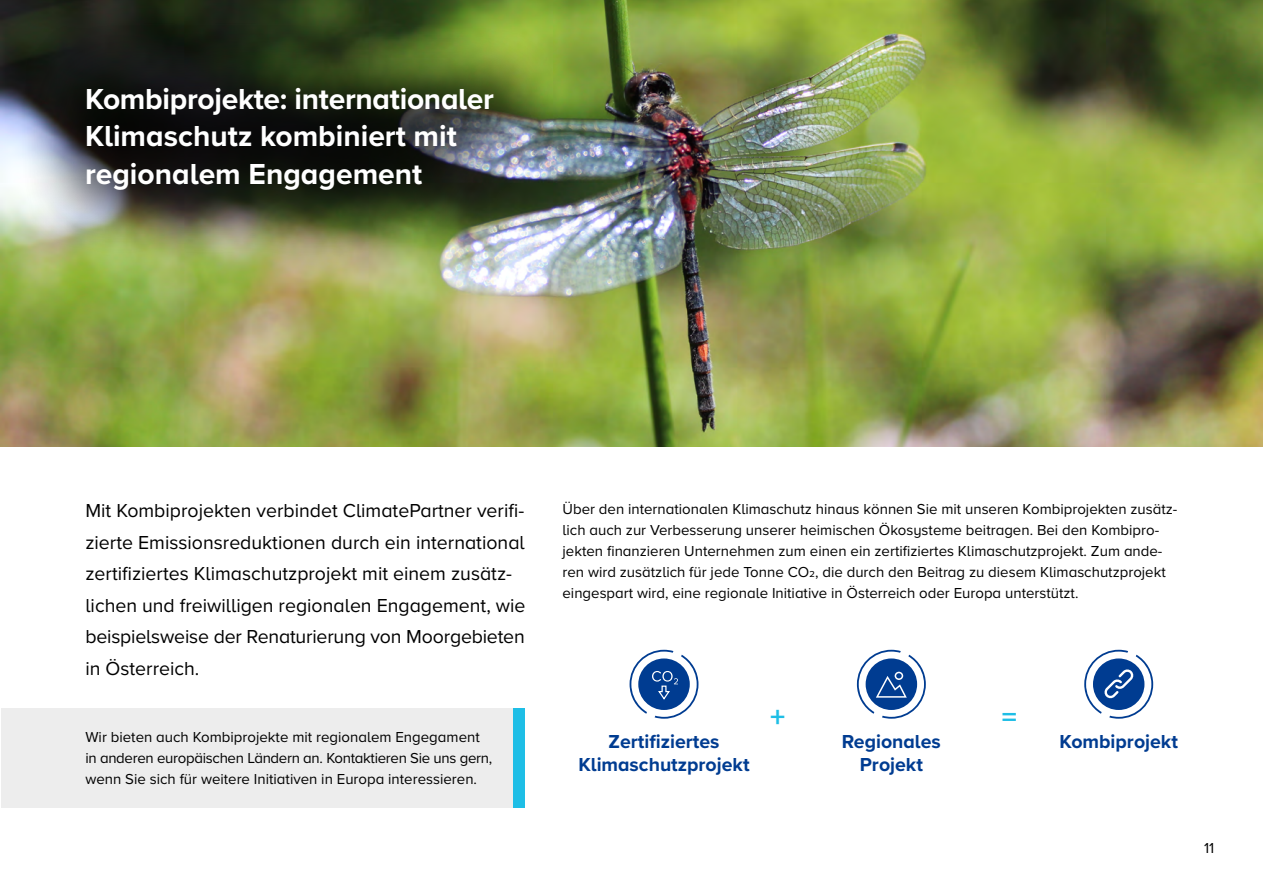
<style>
.page{position:relative;width:1263px;height:893px;background:#fff}
.page>*{position:absolute;margin:0;border:0;box-sizing:border-box;transform-origin:0 0}
.t1{font:700 30px/37.5px "Proxima Nova A";color:#fff}
.t2{font:700 30px "Proxima Nova A";color:#1ebee6}
.t3{font:19.5px/31.5px "Proxima Nova A";color:#000}
.t4{font:700 19.5px/22.5px "Proxima Nova A";color:#003c91;text-align:center}
.t5{font:15px/21px "Proxima Nova A";color:#000}
</style>
<div class="page">
<img style="left:0;top:0;width:1263px;height:446px">
<div style="left:19px;top:21px;width:541px;height:236px;background:#000;opacity:.75"></div>
<div style="left:1px;top:709px;width:513px;height:99px;background:#ededed"></div>
<div style="left:514px;top:709px;width:11px;height:99px;background:#1ebee6"></div>
<svg style="left:629px;top:650px;width:69px;height:69px"></svg>
<svg style="left:857px;top:650px;width:69px;height:69px"></svg>
<svg style="left:1084px;top:650px;width:69px;height:69px"></svg>
<h1 class="t1" style="left:85px;top:79px;width:410px">Kombiprojekte: internationaler<br>Klimaschutz kombiniert mit regionalem Engagement</h1>
<p class="t3" style="left:85px;top:494px;width:442px">Mit Kombiprojekten verbindet ClimatePartner verifi&shy;zierte Emissionsreduktionen durch ein international zertifiziertes Klimaschutzprojekt mit einem zusätz&shy;lichen und freiwilligen regionalen Engagement, wie beispielsweise der Renaturierung von Moorgebieten in Österreich.</p>
<p class="t5" style="left:85px;top:726px;width:408px">Wir bieten auch Kombiprojekte mit regionalem Engegament in anderen europäischen Ländern an. Kontaktieren Sie uns gern, wenn Sie sich für weitere Initiativen in Europa interessieren.</p>
<p class="t5" style="left:562px;top:497px;width:616px">Über den internationalen Klimaschutz hinaus können Sie mit unseren Kombiprojekten zusätz&shy;lich auch zur Verbesserung unserer heimischen Ökosysteme beitragen. Bei den Kombipro&shy;jekten finanzieren Unternehmen zum einen ein zertifiziertes Klimaschutzprojekt. Zum ande&shy;ren wird zusätzlich für jede Tonne CO2, die durch den Beitrag zu diesem Klimaschutzprojekt eingespart wird, eine regionale Initiative in Österreich oder Europa unterstützt.</p>
<h2 class="t4" style="left:578px;top:730px;width:173px">Zertifiziertes<br>Klimaschutzprojekt</h2>
<h1 class="t2" style="left:770px;top:695px;width:17px">+</h1>
<h1 class="t2" style="left:1002px;top:695px;width:17px">=</h1>
<h2 class="t4" style="left:842px;top:730px;width:100px">Regionales</h2>
<h2 class="t4" style="left:1059px;top:730px;width:120px">Kombiprojekt</h2>
<h2 class="t4" style="left:860px;top:753px;width:65px">Projekt</h2>
<p class="t5" style="left:1204px;top:837px;width:12px">11</p>
</div>
